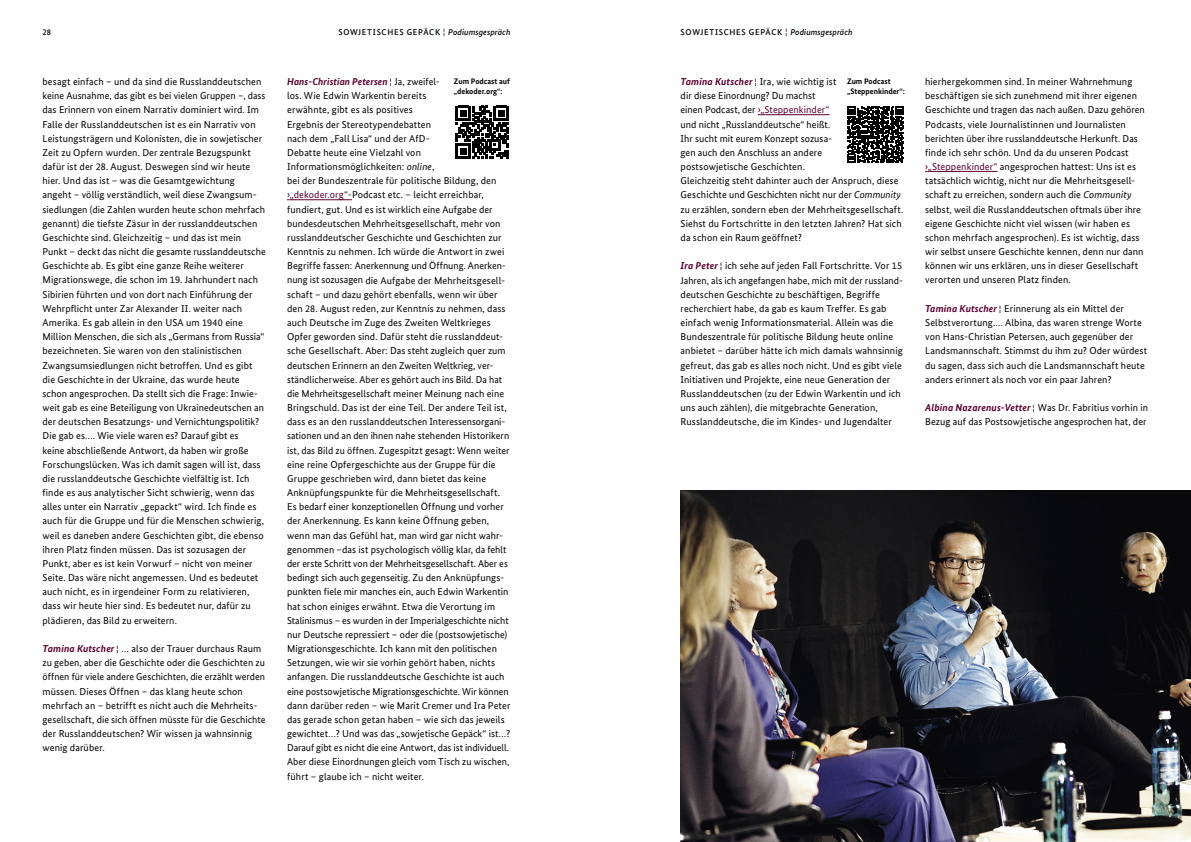
<style>
.page{position:relative;width:1191px;height:842px;background:#fff}
.page>*{position:absolute;margin:0;border:0;box-sizing:border-box;transform-origin:0 0}
.t1{font:10px/14.2px "Bundes Sans";letter-spacing:.01em;color:#000}
.t2{font:500 8.5px "Bundes Sans";letter-spacing:.08em;color:#000}
.t3{font:700 8px/10.5px "Bundes Sans";color:#000}
.s1{color:#5b002c}
.s2{font-style:italic}
.s3{font-weight:700;font-style:italic;color:#5b002c}
.s4{font-weight:500;font-size:8.5px}
.s5{font-weight:500;color:#5b002c}
</style>
<div class="page">
<hr style="left:290px;top:199px;width:62px;height:1px;background:#5b002c">
<hr style="left:760px;top:114px;width:69px;height:1px;background:#5b002c">
<svg style="left:847px;top:106px;width:56px;height:57px"></svg>
<svg style="left:456px;top:106px;width:52px;height:53px"></svg>
<hr style="left:927px;top:171px;width:70px;height:1px;background:#5b002c">
<img style="left:680px;top:490px;width:511px;height:352px">
<p class="t2" style="left:43px;top:27px;width:10px">28</p>
<p class="t2" style="left:338px;top:27px;width:173px">SOWJETISCHES GEPÄCK <span class="s1">¦</span> <span class="s2">Podiumsgespräch</span></p>
<p class="t2" style="left:680px;top:27px;width:173px">SOWJETISCHES GEPÄCK <span class="s1">¦</span> <span class="s2">Podiumsgespräch</span></p>
<p class="t1" style="left:43px;top:74px;width:225px">besagt einfach – und da sind die Russlanddeutschen keine Ausnahme, das gibt es bei vielen Gruppen –, dass das Erinnern von einem Narrativ dominiert wird. Im Falle der Russlanddeutschen ist es ein Narrativ von Leistungsträgern und Kolonisten, die in sowjetischer Zeit zu Opfern wurden. Der zentrale Bezugspunkt dafür ist der 28. August. Deswegen sind wir heute hier. Und das ist – was die Gesamtgewichtung angeht – völlig verständlich, weil diese Zwangsum&shy;siedlungen (die Zahlen wurden heute schon mehrfach genannt) die tiefste Zäsur in der russlanddeutschen Geschichte sind. Gleichzeitig – und das ist mein Punkt – deckt das nicht die gesamte russlanddeutsche Geschichte ab. Es gibt eine ganze Reihe weiterer Migrationswege, die schon im 19. Jahrhundert nach Sibirien führten und von dort nach Einführung der Wehrpflicht unter Zar Alexander II. weiter nach Amerika. Es gab allein in den USA um 1940 eine Million Menschen, die sich als „Germans from Russia“ bezeichneten. Sie waren von den stalinistischen Zwangsumsiedlungen nicht betroffen. Und es gibt die Geschichte in der Ukraine, das wurde heute schon angesprochen. Da stellt sich die Frage: Inwie&shy;weit gab es eine Beteiligung von Ukrainedeutschen an der deutschen Besatzungs- und Vernichtungspolitik?<br>Die gab es…. Wie viele waren es? Darauf gibt es<br>keine abschließende Antwort, da haben wir große Forschungslücken. Was ich damit sagen will ist, dass die russlanddeutsche Geschichte vielfältig ist. Ich finde es aus analytischer Sicht schwierig, wenn das alles unter ein Narrativ „gepackt“ wird. Ich finde es auch für die Gruppe und für die Menschen schwierig, weil es daneben andere Geschichten gibt, die ebenso ihren Platz finden müssen. Das ist sozusagen der Punkt, aber es ist kein Vorwurf – nicht von meiner Seite. Das wäre nicht angemessen. Und es bedeutet auch nicht, es in irgendeiner Form zu relativieren, dass wir heute hier sind. Es bedeutet nur, dafür zu plädieren, das Bild zu erweitern.</p>
<p class="t1" style="left:43px;top:641px;width:225px"><span class="s3">Tamina Kutscher</span> <span class="s4">¦</span> … also der Trauer durchaus Raum zu geben, aber die Geschichte oder die Geschichten zu öffnen für viele andere Geschichten, die erzählt werden müssen. Dieses Öffnen – das klang heute schon mehrfach an – betrifft es nicht auch die Mehrheits&shy;gesellschaft, die sich öffnen müsste für die Geschichte der Russlanddeutschen? Wir wissen ja wahnsinnig wenig darüber.</p>
<p class="t1" style="left:287px;top:74px;width:225px"><span class="s3">Hans-Christian Petersen</span> <span class="s4">¦</span> Ja, zweifel-<br>los. Wie Edwin Warkentin bereits<br>erwähnte, gibt es als positives<br>Ergebnis der Stereotypendebatten<br>nach dem „Fall Lisa“ und der AfD-<br>Debatte heute eine Vielzahl von Informationsmöglichkeiten: <span class="s2">online</span>,<br>bei der Bundeszentrale für politische Bildung, den <span class="s5">›</span><span class="s1">„dekoder.org“-</span>Podcast etc. – leicht erreichbar, fundiert, gut. Und es ist wirklich eine Aufgabe der bundesdeutschen Mehrheitsgesellschaft, mehr von russlanddeutscher Geschichte und Geschichten zur Kenntnis zu nehmen. Ich würde die Antwort in zwei Begriffe fassen: Anerkennung und Öffnung. Anerken&shy;nung ist sozusagen die Aufgabe der Mehrheitsgesell&shy;schaft – und dazu gehört ebenfalls, wenn wir über den 28. August reden, zur Kenntnis zu nehmen, dass auch Deutsche im Zuge des Zweiten Weltkrieges Opfer geworden sind. Dafür steht die russlanddeut&shy;sche Gesellschaft. Aber: Das steht zugleich quer zum deutschen Erinnern an den Zweiten Weltkrieg, ver&shy;ständlicherweise. Aber es gehört auch ins Bild. Da hat die Mehrheitsgesellschaft meiner Meinung nach eine Bringschuld. Das ist der eine Teil. Der andere Teil ist, dass es an den russlanddeutschen Interessensorgani&shy;sationen und an den ihnen nahe stehenden Historikern ist, das Bild zu öffnen. Zugespitzt gesagt: Wenn weiter eine reine Opfergeschichte aus der Gruppe für die Gruppe geschrieben wird, dann bietet das keine Anknüpfungspunkte für die Mehrheitsgesellschaft.<br>Es bedarf einer konzeptionellen Öffnung und vorher der Anerkennung. Es kann keine Öffnung geben, wenn man das Gefühl hat, man wird gar nicht wahr&shy;genommen –das ist psychologisch völlig klar, da fehlt der erste Schritt von der Mehrheitsgesellschaft. Aber es bedingt sich auch gegenseitig. Zu den Anknüpfungs&shy;punkten fiele mir manches ein, auch Edwin Warkentin hat schon einiges erwähnt. Etwa die Verortung im Stalinismus – es wurden in der Imperialgeschichte nicht nur Deutsche repressiert – oder die (postsowjetische)<br>Migrationsgeschichte. Ich kann mit den politischen Setzungen, wie wir sie vorhin gehört haben, nichts anfangen. Die russlanddeutsche Geschichte ist auch eine postsowjetische Migrationsgeschichte. Wir können dann darüber reden – wie Marit Cremer und Ira Peter das gerade schon getan haben – wie sich das jeweils gewichtet…? Und was das „sowjetische Gepäck“ ist…?<br>Darauf gibt es nicht die eine Antwort, das ist individuell.<br>Aber diese Einordnungen gleich vom Tisch zu wischen, führt – glaube ich – nicht weiter.</p>
<p class="t1" style="left:680px;top:74px;width:224px"><span class="s3">Tamina Kutscher</span> <span class="s4">¦</span> Ira, wie wichtig ist<br>dir diese Einordnung? Du machst<br>einen Podcast, der <span class="s5">›</span><span class="s1">„Steppenkinder“<br></span>und nicht „Russlanddeutsche“ heißt.<br>Ihr sucht mit eurem Konzept sozusa-<br>gen auch den Anschluss an andere<br>postsowjetische Geschichten.<br>Gleichzeitig steht dahinter auch der Anspruch, diese Geschichte und Geschichten nicht nur der <span class="s2">Community </span>zu erzählen, sondern eben der Mehrheitsgesellschaft.<br>Siehst du Fortschritte in den letzten Jahren? Hat sich da schon ein Raum geöffnet?</p>
<p class="t3" style="left:454px;top:76px;width:57px">Zum Podcast auf „dekoder.org“:</p>
<p class="t3" style="left:847px;top:76px;width:59px">Zum Podcast „Steppenkinder“:</p>
<p class="t1" style="left:680px;top:259px;width:224px"><span class="s3">Ira Peter</span> <span class="s4">¦</span> ich sehe auf jeden Fall Fortschritte. Vor 15<br>Jahren, als ich angefangen habe, mich mit der russland&shy;deutschen Geschichte zu beschäftigen, Begriffe recherchiert habe, da gab es kaum Treffer. Es gab einfach wenig Informationsmaterial. Allein was die Bundeszentrale für politische Bildung heute online anbietet – darüber hätte ich mich damals wahnsinnig gefreut, das gab es alles noch nicht. Und es gibt viele Initiativen und Projekte, eine neue Generation der Russlanddeutschen (zu der Edwin Warkentin und ich uns auch zählen), die mitgebrachte Generation, Russlanddeutsche, die im Kindes- und Jugendalter</p>
<p class="t1" style="left:925px;top:74px;width:221px">hierhergekommen sind. In meiner Wahrnehmung beschäftigen sie sich zunehmend mit ihrer eigenen Geschichte und tragen das nach außen. Dazu gehören Podcasts, viele Journalistinnen und Journalisten berichten über ihre russlanddeutsche Herkunft. Das finde ich sehr schön. Und da du unseren Podcast <span class="s5">›</span><span class="s1">„Steppenkinder“</span> angesprochen hattest: Uns ist es tatsächlich wichtig, nicht nur die Mehrheitsgesell&shy;schaft zu erreichen, sondern auch die <span class="s2">Community </span>selbst, weil die Russlanddeutschen oftmals über ihre eigene Geschichte nicht viel wissen (wir haben es schon mehrfach angesprochen). Es ist wichtig, dass wir selbst unsere Geschichte kennen, denn nur dann können wir uns erklären, uns in dieser Gesellschaft verorten und unseren Platz finden.</p>
<p class="t1" style="left:925px;top:301px;width:223px"><span class="s3">Tamina Kutscher</span> <span class="s4">¦</span> Erinnerung als ein Mittel der Selbstverortung.… Albina, das waren strenge Worte von Hans-Christian Petersen, auch gegenüber der Landsmannschaft. Stimmst du ihm zu? Oder würdest du sagen, dass sich auch die Landsmannschaft heute anders erinnert als noch vor ein paar Jahren?</p>
<p class="t1" style="left:925px;top:400px;width:225px"><span class="s3">Albina Nazarenus-Vetter</span> <span class="s4">¦</span> Was Dr. Fabritius vorhin in<br>Bezug auf das Postsowjetische angesprochen hat, der</p>
</div>
